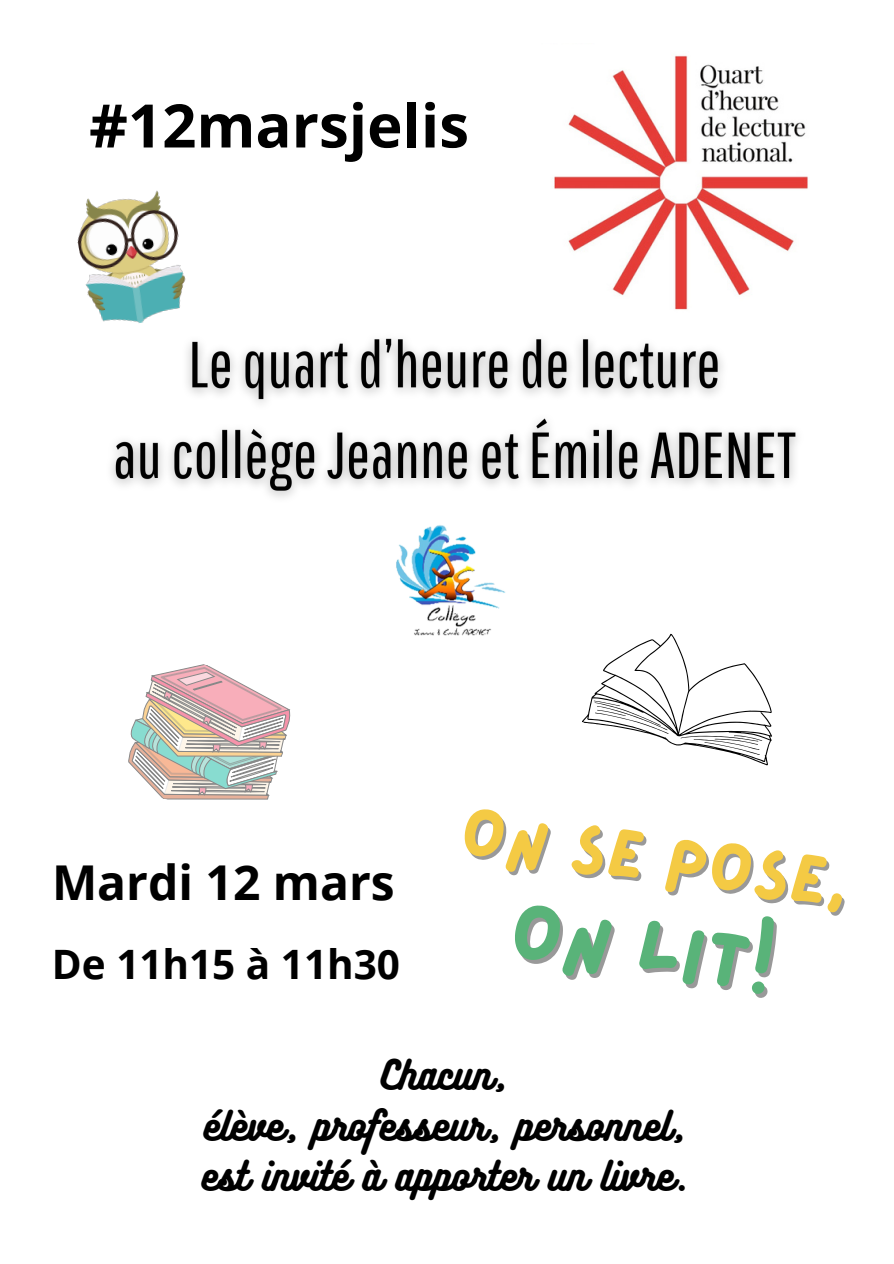
<style>
.page{position:relative;width:894px;height:1264px;background:#fff}
.page>*{position:absolute;margin:0;border:0;box-sizing:border-box;transform-origin:0 0}
.t1{font:79.95px "Lazydog";color:#59b379}
.t2{font:69.15px "Lazydog";color:#f4ca44}
.t3{font:700 60px "Open Sans";color:#000}
.t4{font:700 48px "Open Sans";color:#000}
.t5{font:700 40.5px "Open Sans";color:#000}
.t6{font:36.3px "Bukhari Script";color:#000}
</style>
<div class="page">
<img style="left:554px;top:55px;width:254px;height:255px">
<img style="left:396px;top:525px;width:110px;height:111px">
<img style="left:77px;top:190px;width:109px;height:133px">
<svg style="left:128px;top:664px;width:163px;height:136px"></svg>
<svg style="left:582px;top:633px;width:190px;height:133px"></svg>
<img style="left:111px;top:338px;width:686px;height:160px">
<p class="t3" style="left:89px;top:83px;width:381px">#12marsjelis</p>
<p class="t4" style="left:52px;top:849px;width:344px">Mardi 12 mars</p>
<p class="t5" style="left:52px;top:935px;width:349px">De 11h15 à 11h30</p>
<h6 class="t2" style="left:466px;top:799px;width:391px;rotate:8deg">ON SE POSE,</h6>
<p class="t1" style="left:517px;top:891px;width:265px;rotate:8deg">on lit!</p>
<h2 class="t6" style="left:381px;top:1051px;width:128px">Chacun,</h2>
<h1 class="t6" style="left:203px;top:1101px;width:484px">élève, professeur, personnel,</h1>
<h5 class="t6" style="left:201px;top:1152px;width:488px">est invité à apporter un livre.</h5>
</div>
